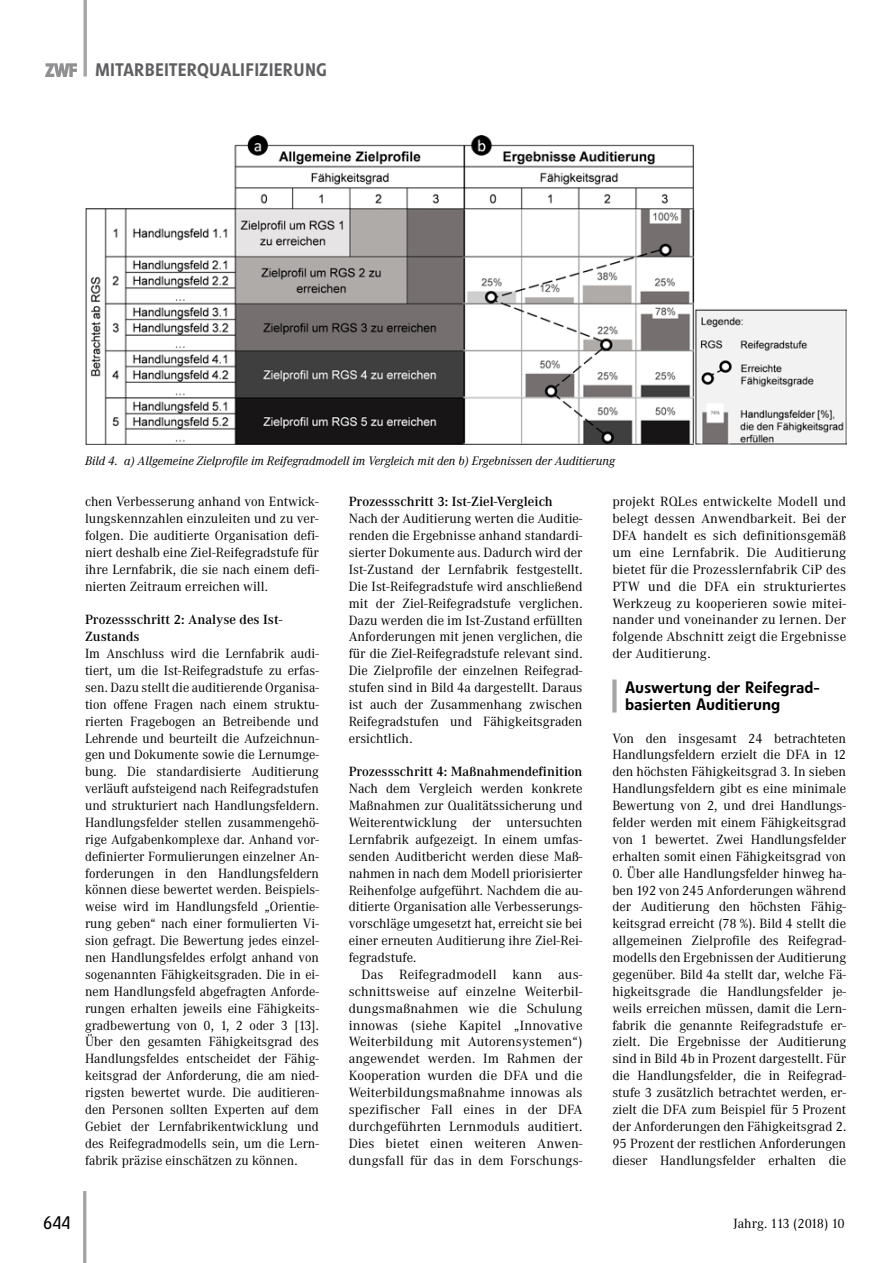
<style>
.page{position:relative;width:893px;height:1263px;background:#fff}
.page>*{position:absolute;margin:0;border:0;box-sizing:border-box;transform-origin:0 0}
.t1{font:500 18px "Evo BQ";letter-spacing:.01em;color:#5f5f62}
.t2{font:18px "Evo BQ";color:#000}
.t3{font:500 16.5px/17px "Evo BQ";color:#000}
.t4{font:13.2px/17px "Corporate ABQ";color:#000;text-align:justify}
.t5{font:500 13.2px/17px "Corporate ABQ";color:#000}
.t6{font:13.2px "Corporate ABQ";letter-spacing:-.045em;color:#000}
.t7{font:italic 12px "Corporate ABQ";color:#000}
</style>
<div class="page">
<hr style="left:83px;top:1191px;width:3px;height:72px;background:#a5a5a7">
<hr style="left:84px;top:0;width:3px;height:77px;background:#a5a5a7">
<img style="left:46px;top:64px;width:30px;height:12px">
<div style="left:612px;top:679px;width:5px;height:33px;background:#a5a5a7"></div>
<img style="left:85px;top:135px;width:761px;height:309px">
<h1 class="t1" style="left:95px;top:59px;width:234px">MITARBEITERQUALIFIZIERUNG</h1>
<p class="t7" style="left:85px;top:454px;width:531px">Bild 4. a) Allgemeine Zielprofile im Reifegradmodell im Vergleich mit den b) Ergebnissen der Auditierung</p>
<p class="t4" style="left:85px;top:493px;width:235px">chen Verbesserung anhand von Entwick&shy;lungskennzahlen einzuleiten und zu ver&shy;folgen. Die auditierte Organisation defi&shy;niert deshalb eine Ziel-Reifegradstufe für ihre Lernfabrik, die sie nach einem defi&shy;nierten Zeitraum erreichen will.</p>
<p class="t5" style="left:85px;top:611px;width:199px">Prozessschritt 2: Analyse des Ist-<br>Zustands</p>
<p class="t4" style="left:85px;top:645px;width:235px">Im Anschluss wird die Lernfabrik audi&shy;tiert, um die Ist-Reifegradstufe zu erfas&shy;sen. Dazu stellt die auditierende Organisa&shy;tion offene Fragen nach einem struktu&shy;rierten Fragebogen an Betreibende und Lehrende und beurteilt die Aufzeichnun&shy;gen und Dokumente sowie die Lernumge&shy;bung. Die standardisierte Auditierung verläuft aufsteigend nach Reifegradstufen und strukturiert nach Handlungsfeldern.<br>Handlungsfelder stellen zusammengehö&shy;rige Aufgabenkomplexe dar. Anhand vor&shy;definierter Formulierungen einzelner An&shy;forderungen in den Handlungsfeldern können diese bewertet werden. Beispiels&shy;weise wird im Handlungsfeld „Orientie&shy;rung geben“ nach einer formulierten Vi&shy;sion gefragt. Die Bewertung jedes einzel&shy;nen Handlungsfeldes erfolgt anhand von sogenannten Fähigkeitsgraden. Die in ei&shy;nem Handlungsfeld abgefragten Anforde&shy;rungen erhalten jeweils eine Fähigkeits&shy;gradbewertung von 0, 1, 2 oder 3 [13].<br>Über den gesamten Fähigkeitsgrad des Handlungsfeldes entscheidet der Fähig&shy;keitsgrad der Anforderung, die am nied&shy;rigsten bewertet wurde. Die auditieren&shy;den Personen sollten Experten auf dem Gebiet der Lernfabrikentwicklung und des Reifegradmodells sein, um die Lern&shy;fabrik präzise einschätzen zu können.</p>
<p class="t5" style="left:349px;top:493px;width:206px">Prozessschritt 3: Ist-Ziel-Vergleich</p>
<p class="t4" style="left:349px;top:510px;width:235px">Nach der Auditierung werten die Auditie&shy;renden die Ergebnisse anhand standardi&shy;sierter Dokumente aus. Dadurch wird der Ist-Zustand der Lernfabrik festgestellt.<br>Die Ist-Reifegradstufe wird anschließend mit der Ziel-Reifegradstufe verglichen.<br>Dazu werden die im Ist-Zustand erfüllten Anforderungen mit jenen verglichen, die für die Ziel-Reifegradstufe relevant sind.<br>Die Zielprofile der einzelnen Reifegrad&shy;stufen sind in Bild 4a dargestellt. Daraus ist auch der Zusammenhang zwischen Reifegradstufen und Fähigkeitsgraden ersichtlich.</p>
<p class="t5" style="left:349px;top:763px;width:235px">Prozessschritt 4: Maßnahmendefinition</p>
<p class="t4" style="left:349px;top:780px;width:235px">Nach dem Vergleich werden konkrete Maßnahmen zur Qualitätssicherung und Weiterentwicklung der untersuchten Lernfabrik aufgezeigt. In einem umfas&shy;senden Auditbericht werden diese Maß&shy;nahmen in nach dem Modell priorisierter Reihenfolge aufgeführt. Nachdem die au&shy;ditierte Organisation alle Verbesserungs&shy;vorschläge umgesetzt hat, erreicht sie bei einer erneuten Auditierung ihre Ziel-Rei&shy;fegradstufe.</p>
<p class="t4" style="left:349px;top:966px;width:235px;text-indent:13px">Das Reifegradmodell kann aus&shy;schnittsweise auf einzelne Weiterbil&shy;dungsmaßnahmen wie die Schulung innowas (siehe Kapitel „Innovative Weiterbildung mit Autorensystemen“) angewendet werden. Im Rahmen der Kooperation wurden die DFA und die Weiterbildungsmaßnahme innowas als spezifischer Fall eines in der DFA durchgeführten Lernmoduls auditiert.<br>Dies bietet einen weiteren Anwen&shy;dungsfall für das in dem Forschungs-</p>
<p class="t4" style="left:612px;top:493px;width:235px">projekt RQLes entwickelte Modell und belegt dessen Anwendbarkeit. Bei der DFA handelt es sich definitionsgemäß um eine Lernfabrik. Die Auditierung bietet für die Prozesslernfabrik CiP des PTW und die DFA ein strukturiertes Werkzeug zu kooperieren sowie mitei&shy;nander und voneinander zu lernen. Der folgende Abschnitt zeigt die Ergebnisse der Auditierung.</p>
<p class="t3" style="left:625px;top:679px;width:196px">Auswertung der Reifegrad&shy;basierten Auditierung</p>
<p class="t4" style="left:612px;top:730px;width:235px">Von den insgesamt 24 betrachteten Handlungsfeldern erzielt die DFA in 12 den höchsten Fähigkeitsgrad 3. In sieben Handlungsfeldern gibt es eine minimale Bewertung von 2, und drei Handlungs&shy;felder werden mit einem Fähigkeitsgrad von 1 bewertet. Zwei Handlungsfelder erhalten somit einen Fähigkeitsgrad von</p>
<p class="t4" style="left:612px;top:865px;width:235px">0. Über alle Handlungsfelder hinweg ha&shy;ben 192 von 245 Anforderungen während der Auditierung den höchsten Fähig&shy;keitsgrad erreicht (78 %). Bild 4 stellt die allgemeinen Zielprofile des Reifegrad&shy;modells den Ergebnissen der Auditierung gegenüber. Bild 4a stellt dar, welche Fä&shy;higkeitsgrade die Handlungsfelder je&shy;weils erreichen müssen, damit die Lern&shy;fabrik die genannte Reifegradstufe er&shy;zielt. Die Ergebnisse der Auditierung sind in Bild 4b in Prozent dargestellt. Für die Handlungsfelder, die in Reifegrad&shy;stufe 3 zusätzlich betrachtet werden, er&shy;zielt die DFA zum Beispiel für 5 Prozent der Anforderungen den Fähigkeitsgrad 2.<br>95 Prozent der restlichen Anforderungen dieser Handlungsfelder erhalten die</p>
<h1 class="t2" style="left:43px;top:1212px;width:29px">644</h1>
<p class="t6" style="left:733px;top:1216px;width:113px">Jahrg. 113 (2018) 10</p>
</div>
